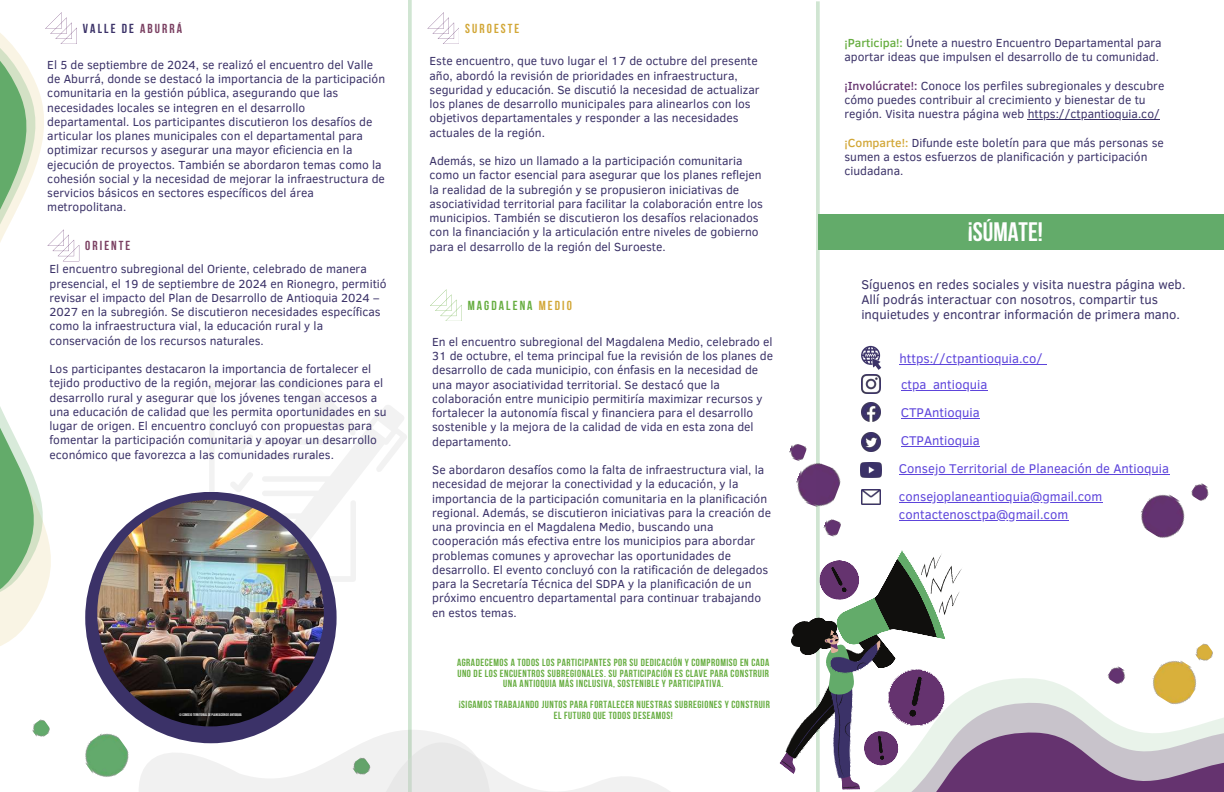
<style>
.page{position:relative;width:1224px;height:792px;background:#fff}
.page>*{position:absolute;margin:0;border:0;box-sizing:border-box;transform-origin:0 0}
.t1{font:700 26.6px "Bebas Neue";color:#fff}
.t2{font:13px "Clear Sans";color:#5d44db}
.t3{font:13px/15px "Clear Sans";color:#3b3268}
.t4{font:700 13px "Bebas Neue";letter-spacing:.16em;color:#66ad40}
.t5{font:700 13px "Bebas Neue";letter-spacing:.16em;color:#3b3268}
.t6{font:700 13px "Bebas Neue";letter-spacing:.16em;color:#d2a737}
.t7{font:700 13px "Bebas Neue";letter-spacing:.16em;color:#7a3f61}
.t8{font:12px/14.2px "Clear Sans";color:#3b3268}
.t9{font:700 10.3px/10.5px "Bebas Neue";letter-spacing:.05em;color:#66ad40;text-align:center}
.t10{font:700 3.8px "Bebas Neue";color:#fff}
.s1{color:#7a3f61}
.s2{color:#d2a737}
.s3{font-weight:500;color:#66ad40}
.s4{font-weight:500;color:#65336f}
.s5{font-weight:500;color:#d2a737}
</style>
<div class="page">
<hr style="left:408px;top:0;width:4px;height:792px;background:#d0e5d2">
<div style="left:818px;top:215px;width:406px;height:35px;background:#63ab6a"></div>
<hr style="left:816px;top:1px;width:4px;height:791px;background:#d0e5d2">
<svg style="left:0;top:33px;width:200px;height:686px"></svg>
<img style="left:1141px;top:494px;width:44px;height:44px">
<img style="left:1191px;top:483px;width:18px;height:18px">
<svg style="left:861px;top:346px;width:20px;height:24px"></svg>
<img style="left:862px;top:375px;width:19px;height:18px">
<img style="left:862px;top:403px;width:19px;height:18px">
<img style="left:861px;top:432px;width:20px;height:20px">
<img style="left:861px;top:490px;width:19px;height:15px">
<img style="left:861px;top:463px;width:20px;height:14px">
<svg style="left:779px;top:666px;width:445px;height:126px"></svg>
<img style="left:85px;top:733px;width:44px;height:44px">
<img style="left:30px;top:718px;width:22px;height:19px">
<img style="left:796px;top:458px;width:45px;height:54px">
<img style="left:823px;top:519px;width:18px;height:18px">
<img style="left:789px;top:444px;width:18px;height:18px">
<img style="left:1146px;top:661px;width:58px;height:50px">
<img style="left:1193px;top:643px;width:20px;height:21px">
<svg style="left:137px;top:715px;width:533px;height:77px"></svg>
<svg style="left:780px;top:550px;width:183px;height:239px"></svg>
<svg style="left:209px;top:383px;width:198px;height:199px"></svg>
<hr style="left:899px;top:502px;width:203px;height:1px;background:#5d44db">
<hr style="left:899px;top:474px;width:270px;height:1px;background:#5d44db">
<hr style="left:899px;top:364px;width:144px;height:1px;background:#5d44db">
<hr style="left:901px;top:418px;width:79px;height:1px;background:#5d44db">
<hr style="left:901px;top:390px;width:86px;height:1px;background:#5d44db">
<hr style="left:901px;top:446px;width:79px;height:1px;background:#5d44db">
<hr style="left:899px;top:520px;width:169px;height:1px;background:#5d44db">
<svg style="left:45px;top:12px;width:32px;height:32px"></svg>
<svg style="left:48px;top:230px;width:31px;height:31px"></svg>
<svg style="left:428px;top:12px;width:31px;height:32px"></svg>
<hr style="left:1028px;top:119px;width:132px;height:1px;background:#3b3268">
<svg style="left:430px;top:289px;width:32px;height:32px"></svg>
<div style="left:85px;top:492px;width:252px;height:251px;background:#3b3268;border-radius:50%"></div>
<img style="left:97px;top:500px;width:227px;height:226px;border-radius:50%">
<p class="t5" style="left:83px;top:23px;width:101px">VALLE DE <span class="s1">ABURRÁ</span></p>
<p class="t8" style="left:47px;top:57px;width:339px">El 5 de septiembre de 2024, se realizó el encuentro del Valle de Aburrá, donde se destacó la importancia de la participación comunitaria en la gestión pública, asegurando que las necesidades locales se integren en el desarrollo departamental. Los participantes discutieron los desafíos de articular los planes municipales con el departamental para optimizar recursos y asegurar una mayor eficiencia en la ejecución de proyectos. También se abordaron temas como la cohesión social y la necesidad de mejorar la infraestructura de servicios básicos en sectores específicos del área metropolitana.</p>
<p class="t7" style="left:85px;top:241px;width:47px">ORIENTE</p>
<p class="t8" style="left:50px;top:261px;width:339px">El encuentro subregional del Oriente, celebrado de manera presencial, el 19 de septiembre de 2024 en Rionegro, permitió revisar el impacto del Plan de Desarrollo de Antioquia 2024 – 2027 en la subregión. Se discutieron necesidades específicas como la infraestructura vial, la educación rural y la conservación de los recursos naturales.</p>
<p class="t8" style="left:50px;top:361px;width:339px">Los participantes destacaron la importancia de fortalecer el tejido productivo de la región, mejorar las condiciones para el desarrollo rural y asegurar que los jóvenes tengan accesos a una educación de calidad que les permita oportunidades en su lugar de origen. El encuentro concluyó con propuestas para fomentar la participación comunitaria y apoyar un desarrollo económico que favorezca a las comunidades rurales.</p>
<p class="t10" style="left:179px;top:713px;width:64px">© CONSEJO TERRITORIAL DEPLANEACIÒN DE ANTIOQUIA</p>
<p class="t6" style="left:465px;top:23px;width:56px">SUROESTE</p>
<p class="t8" style="left:430px;top:53px;width:332px">Este encuentro, que tuvo lugar el 17 de octubre del presente año, abordó la revisión de prioridades en infraestructura, seguridad y educación. Se discutió la necesidad de actualizar los planes de desarrollo municipales para alinearlos con los objetivos departamentales y responder a las necesidades actuales de la región.</p>
<p class="t8" style="left:430px;top:153px;width:335px">Además, se hizo un llamado a la participación comunitaria como un factor esencial para asegurar que los planes reflejen la realidad de la subregión y se propusieron iniciativas de asociatividad territorial para facilitar la colaboración entre los municipios. También se discutieron los desafíos relacionados con la financiación y la articulación entre niveles de gobierno para el desarrollo de la región del Suroeste.</p>
<p class="t4" style="left:468px;top:300px;width:106px">MAGDALENA <span class="s2">MEDIO</span></p>
<p class="t8" style="left:432px;top:334px;width:342px">En el encuentro subregional del Magdalena Medio, celebrado el 31 de octubre, el tema principal fue la revisión de los planes de desarrollo de cada municipio, con énfasis en la necesidad de una mayor asociatividad territorial. Se destacó que la colaboración entre municipio permitiría maximizar recursos y fortalecer la autonomía fiscal y financiera para el desarrollo sostenible y la mejora de la calidad de vida en esta zona del departamento.</p>
<p class="t8" style="left:432px;top:462px;width:340px">Se abordaron desafíos como la falta de infraestructura vial, la necesidad de mejorar la conectividad y la educación, y la importancia de la participación comunitaria en la planificación regional. Además, se discutieron iniciativas para la creación de una provincia en el Magdalena Medio, buscando una cooperación más efectiva entre los municipios para abordar problemas comunes y aprovechar las oportunidades de desarrollo. El evento concluyó con la ratificación de delegados para la Secretaría Técnica del SDPA y la planificación de un próximo encuentro departamental para continuar trabajando en estos temas.</p>
<p class="t9" style="left:457px;top:658px;width:314px">AGRADECEMOS A TODOS LOS PARTICIPANTES POR SU DEDICACIÓN Y COMPROMISO EN CADA<br>UNO DE LOS ENCUENTROS SUBREGIONALES. SU PARTICIPACIÓN ES CLAVE PARA CONSTRUIR<br>UNA ANTIOQUIA MÁS INCLUSIVA, SOSTENIBLE Y PARTICIPATIVA.</p>
<p class="t9" style="left:459px;top:700px;width:313px">¡SIGAMOS TRABAJANDO JUNTOS PARA FORTALECER NUESTRAS SUBREGIONES Y CONSTRUIR<br>EL FUTURO QUE TODOS DESEAMOS!</p>
<p class="t8" style="left:844px;top:35px;width:319px"><span class="s3">¡Participa!:</span> Únete a nuestro Encuentro Departamental para aportar ideas que impulsen el desarrollo de tu comunidad.</p>
<p class="t8" style="left:844px;top:78px;width:321px"><span class="s4">¡Involúcrate!:</span> Conoce los perfiles subregionales y descubre cómo puedes contribuir al crecimiento y bienestar de tu región. Visita nuestra página web https://ctpantioquia.co/</p>
<p class="t8" style="left:844px;top:135px;width:321px"><span class="s5">¡Comparte!:</span> Difunde este boletín para que más personas se sumen a estos esfuerzos de planificación y participación ciudadana.</p>
<h1 class="t1" style="left:968px;top:221px;width:77px">¡SÚMATE!</h1>
<p class="t3" style="left:861px;top:276px;width:326px">Síguenos en redes sociales y visita nuestra página web.<br>Allí podrás interactuar con nosotros, compartir tus inquietudes y encontrar información de primera mano.</p>
<p class="t2" style="left:899px;top:349px;width:145px">https://ctpantioquia.co/</p>
<p class="t2" style="left:901px;top:375px;width:88px">ctpa_antioquia</p>
<p class="t2" style="left:901px;top:403px;width:80px">CTPAntioquia</p>
<p class="t2" style="left:901px;top:431px;width:80px">CTPAntioquia</p>
<p class="t2" style="left:899px;top:459px;width:272px">Consejo Territorial de Planeación de Antioquia</p>
<p class="t2" style="left:899px;top:487px;width:205px">consejoplaneantioquia@gmail.com</p>
<p class="t2" style="left:899px;top:505px;width:171px">contactenosctpa@gmail.com</p>
</div>
